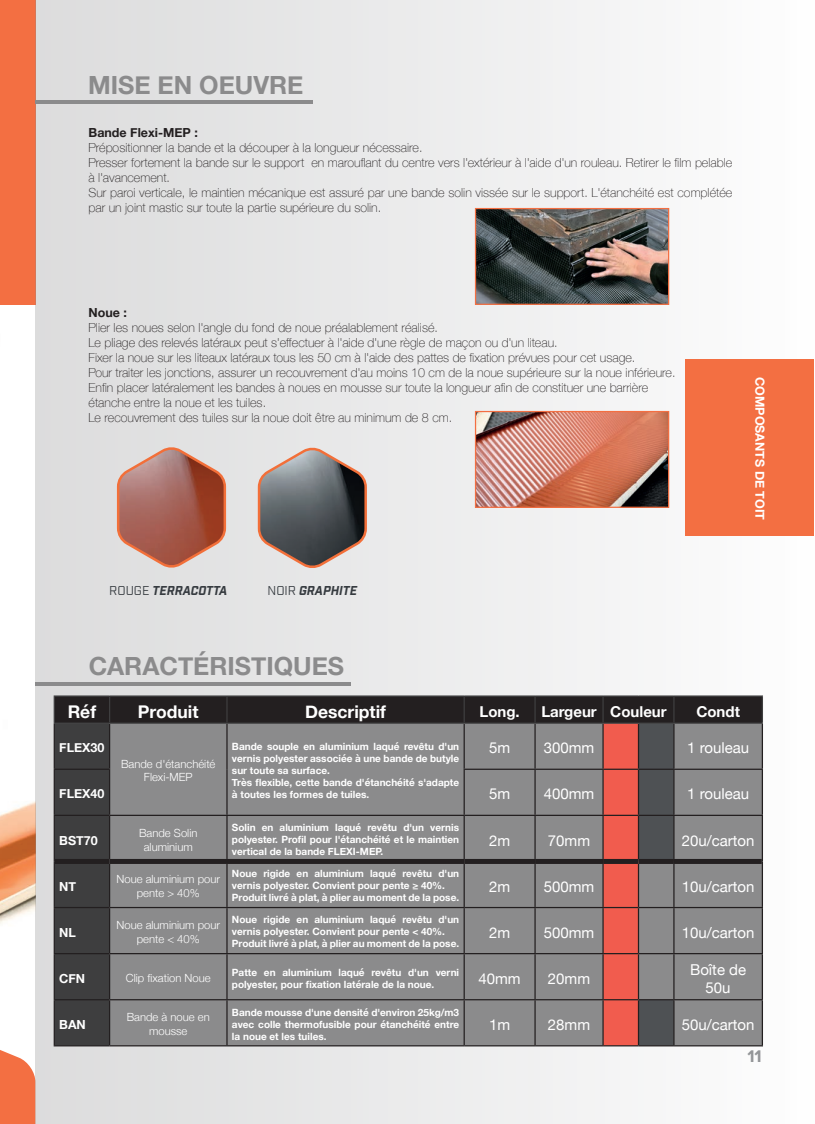
<style>
.page{position:relative;width:815px;height:1124px;background:#fff}
.page>*{position:absolute;margin:0;border:0;box-sizing:border-box;transform-origin:0 0}
.t1{font:700 25px "Helvetica Neue";color:#8b8b8c}
.t2{font:700 17.5px "Helvetica Neue";color:#fff}
.t3{font:700 17.5px "Proxima Nova";color:#939598}
.t4{font:15px/18px "Helvetica Neue";color:#fff;text-align:center}
.t5{font:700 15px "Helvetica Neue";color:#fff}
.t6{font:100 12.5px/15px "Helvetica Neue";color:#231f20}
.t7{font:700 12.5px "Helvetica Neue";color:#fff}
.t8{font:italic 700 12.5px "Industry";color:#363b40}
.t9{font:700 12.5px "Helvetica Neue";color:#231f20}
.t10{font:300 11.25px/13.5px "Helvetica Neue";color:#fff;text-align:center}
.t11{font:700 10px/12px "Helvetica Neue";color:#fff}
.s1{font-weight:400;font-style:normal}
</style>
<div class="page">
<img style="left:0;top:801px;width:35px;height:105px">
<svg style="left:0;top:906px;width:35px;height:217px"></svg>
<div style="left:0;top:0;width:35px;height:139px;background:#f36f42"></div>
<div style="left:0;top:133px;width:35px;height:172px;background:#f36f42"></div>
<div style="left:35px;top:0;width:780px;height:1123px;background:linear-gradient(to right,#dbdbdb,#fdfdfd)"></div>
<hr style="left:35px;top:100px;width:278px;height:4px;background:#8b8b8c">
<hr style="left:35px;top:682px;width:316px;height:4px;background:#8b8b8c">
<hr style="left:54px;top:1044px;width:56px;height:2px;background:#231f20">
<hr style="left:110px;top:1044px;width:117px;height:2px;background:#231f20">
<hr style="left:227px;top:1044px;width:237px;height:2px;background:#231f20">
<hr style="left:464px;top:1044px;width:71px;height:2px;background:#231f20">
<hr style="left:535px;top:1044px;width:68px;height:2px;background:#231f20">
<hr style="left:603px;top:1044px;width:35px;height:2px;background:#231f20">
<hr style="left:638px;top:1044px;width:36px;height:2px;background:#231f20">
<hr style="left:674px;top:1044px;width:89px;height:2px;background:#231f20">
<hr style="left:54px;top:695px;width:56px;height:1px;background:#3e3e3f">
<hr style="left:110px;top:695px;width:117px;height:1px;background:#3e3e3f">
<hr style="left:227px;top:695px;width:237px;height:1px;background:#3e3e3f">
<hr style="left:464px;top:695px;width:71px;height:1px;background:#3e3e3f">
<hr style="left:535px;top:695px;width:68px;height:1px;background:#3e3e3f">
<hr style="left:603px;top:695px;width:35px;height:1px;background:#3e3e3f">
<hr style="left:638px;top:695px;width:36px;height:1px;background:#3e3e3f">
<hr style="left:674px;top:695px;width:89px;height:1px;background:#3e3e3f">
<svg style="left:54px;top:696px;width:709px;height:349px;background:#7d7676"></svg>
<hr style="left:54px;top:722px;width:56px;height:1px;background:#3e3e3f">
<hr style="left:110px;top:722px;width:117px;height:1px;background:#3e3e3f">
<hr style="left:227px;top:722px;width:237px;height:1px;background:#3e3e3f">
<hr style="left:464px;top:722px;width:71px;height:1px;background:#3e3e3f">
<hr style="left:535px;top:722px;width:68px;height:1px;background:#3e3e3f">
<hr style="left:603px;top:722px;width:35px;height:1px;background:#3e3e3f">
<hr style="left:638px;top:722px;width:36px;height:1px;background:#3e3e3f">
<hr style="left:674px;top:722px;width:89px;height:1px;background:#3e3e3f">
<div style="left:55px;top:858px;width:55px;height:5px;background:#231f20"></div>
<div style="left:110px;top:858px;width:117px;height:5px;background:#231f20"></div>
<div style="left:227px;top:858px;width:237px;height:5px;background:#231f20"></div>
<div style="left:464px;top:858px;width:71px;height:5px;background:#231f20"></div>
<div style="left:535px;top:858px;width:68px;height:5px;background:#231f20"></div>
<div style="left:603px;top:858px;width:35px;height:5px;background:#231f20"></div>
<div style="left:638px;top:858px;width:36px;height:5px;background:#231f20"></div>
<div style="left:674px;top:858px;width:88px;height:5px;background:#231f20"></div>
<div style="left:685px;top:359px;width:129px;height:176px;background:#f36f42"></div>
<svg style="left:116px;top:444px;width:111px;height:126px;background:#b98377"></svg>
<svg style="left:257px;top:444px;width:111px;height:127px;background:#868282"></svg>
<img style="left:477px;top:210px;width:190px;height:93px">
<div style="left:475px;top:208px;width:194px;height:97px;border:1px solid #f36f42"></div>
<img style="left:477px;top:413px;width:190px;height:93px">
<div style="left:475px;top:411px;width:194px;height:97px;border:1px solid #f36f42"></div>
<h1 class="t1" style="left:88px;top:66px;width:217px">MISE EN OEUVRE</h1>
<p class="t9" style="left:89px;top:123px;width:111px">Bande Flexi-MEP :</p>
<p class="t6" style="left:89px;top:139px;width:645px">Prépositionner la bande et la découper à la longueur nécessaire.<br>Presser fortement la bande sur le support en marouflant du centre vers l'extérieur à l'aide d'un rouleau. Retirer le film pelable à l'avancement.<br>Sur paroi verticale, le maintien mécanique est assuré par une bande solin vissée sur le support. L'étanchéité est complétée par un joint mastic sur toute la partie supérieure du solin.</p>
<p class="t9" style="left:89px;top:303px;width:40px">Noue :</p>
<p class="t6" style="left:89px;top:319px;width:588px">Plier les noues selon l'angle du fond de noue préalablement réalisé.<br>Le pliage des relevés latéraux peut s'effectuer à l'aide d'une règle de maçon ou d'un liteau.<br>Fixer la noue sur les liteaux latéraux tous les 50 cm à l'aide des pattes de fixation prévues pour cet usage.<br>Pour traiter les jonctions, assurer un recouvrement d'au moins 10 cm de la noue supérieure sur la noue inférieure.<br>Enfin placer latéralement les bandes à noues en mousse sur toute la longueur afin de constituer une barrière étanche entre la noue et les tuiles.<br>Le recouvrement des tuiles sur la noue doit être au minimum de 8 cm.</p>
<p class="t8" style="left:109px;top:582px;width:120px"><span class="s1">ROUGE</span> TERRACOTTA</p>
<p class="t8" style="left:267px;top:583px;width:91px"><span class="s1">NOIR</span> GRAPHITE</p>
<p class="t7" style="left:770px;top:377px;width:145px;rotate:90deg">COMPOSANTS DE TOIT</p>
<h1 class="t1" style="left:89px;top:646px;width:257px">CARACTÉRISTIQUES</h1>
<h2 class="t2" style="left:68px;top:698px;width:30px">Réf</h2>
<h2 class="t2" style="left:138px;top:698px;width:62px">Produit</h2>
<h2 class="t2" style="left:305px;top:698px;width:82px">Descriptif</h2>
<p class="t5" style="left:479px;top:699px;width:42px">Long.</p>
<p class="t5" style="left:541px;top:699px;width:127px">Largeur Couleur</p>
<p class="t5" style="left:696px;top:699px;width:45px">Condt</p>
<p class="t7" style="left:59px;top:738px;width:47px">FLEX30</p>
<p class="t10" style="left:121px;top:756px;width:96px">Bande d'étanchéité<br>Flexi-MEP</p>
<p class="t11" style="left:232px;top:740px;width:229px">Bande souple en aluminium laqué revêtu d'un vernis polyester associée à une bande de butyle sur toute sa surface.<br>Très flexible, cette bande d'étanchéité s'adapte à toutes les formes de tuiles.</p>
<p class="t4" style="left:489px;top:739px;width:23px">5m</p>
<p class="t4" style="left:544px;top:739px;width:52px">300mm</p>
<p class="t4" style="left:687px;top:739px;width:63px">1 rouleau</p>
<p class="t7" style="left:59px;top:784px;width:47px">FLEX40</p>
<p class="t4" style="left:489px;top:785px;width:23px">5m</p>
<p class="t4" style="left:544px;top:785px;width:52px">400mm</p>
<p class="t4" style="left:687px;top:785px;width:63px">1 rouleau</p>
<p class="t7" style="left:59px;top:830px;width:40px">BST70</p>
<p class="t10" style="left:139px;top:825px;width:60px">Bande Solin aluminium</p>
<p class="t11" style="left:232px;top:821px;width:229px;text-align:justify">Solin en aluminium laqué revêtu d'un vernis polyester. Profil pour l'étanchéité et le maintien vertical de la bande FLEXI-MEP.</p>
<p class="t4" style="left:489px;top:832px;width:23px">2m</p>
<p class="t4" style="left:548px;top:832px;width:44px">70mm</p>
<p class="t4" style="left:682px;top:832px;width:74px">20u/carton</p>
<p class="t7" style="left:59px;top:876px;width:18px">NT</p>
<p class="t10" style="left:117px;top:871px;width:105px">Noue aluminium pour pente &gt; 40%</p>
<p class="t11" style="left:232px;top:867px;width:229px">Noue rigide en aluminium laqué revêtu d'un vernis polyester. Convient pour pente ≥ 40%.<br>Produit livré à plat, à plier au moment de la pose.</p>
<p class="t4" style="left:489px;top:878px;width:23px">2m</p>
<p class="t4" style="left:544px;top:878px;width:52px">500mm</p>
<p class="t4" style="left:682px;top:878px;width:74px">10u/carton</p>
<p class="t7" style="left:59px;top:922px;width:18px">NL</p>
<p class="t10" style="left:117px;top:917px;width:105px">Noue aluminium pour pente &lt; 40%</p>
<p class="t11" style="left:232px;top:914px;width:229px">Noue rigide en aluminium laqué revêtu d'un vernis polyester. Convient pour pente &lt; 40%.<br>Produit livré à plat, à plier au moment de la pose.</p>
<p class="t4" style="left:489px;top:924px;width:23px">2m</p>
<p class="t4" style="left:544px;top:924px;width:52px">500mm</p>
<p class="t4" style="left:682px;top:924px;width:74px">10u/carton</p>
<p class="t7" style="left:59px;top:968px;width:27px">CFN</p>
<p class="t10" style="left:126px;top:970px;width:86px">Clip fixation Noue</p>
<p class="t11" style="left:232px;top:966px;width:229px">Patte en aluminium laqué revêtu d'un verni polyester, pour fixation latérale de la noue.</p>
<p class="t4" style="left:478px;top:970px;width:44px">40mm</p>
<p class="t4" style="left:548px;top:970px;width:44px">20mm</p>
<p class="t4" style="left:690px;top:961px;width:58px">Boîte de<br>50u</p>
<p class="t7" style="left:59px;top:1014px;width:28px">BAN</p>
<p class="t10" style="left:127px;top:1009px;width:84px">Bande à noue en mousse</p>
<p class="t11" style="left:232px;top:1006px;width:229px;text-align:justify">Bande mousse d'une densité d'environ 25kg/m3 avec colle thermofusible pour étanchéité entre la noue et les tuiles.</p>
<p class="t4" style="left:489px;top:1016px;width:23px">1m</p>
<p class="t4" style="left:548px;top:1016px;width:44px">28mm</p>
<p class="t4" style="left:682px;top:1016px;width:74px">50u/carton</p>
<h2 class="t3" style="left:747px;top:1045px;width:16px">11</h2>
</div>
